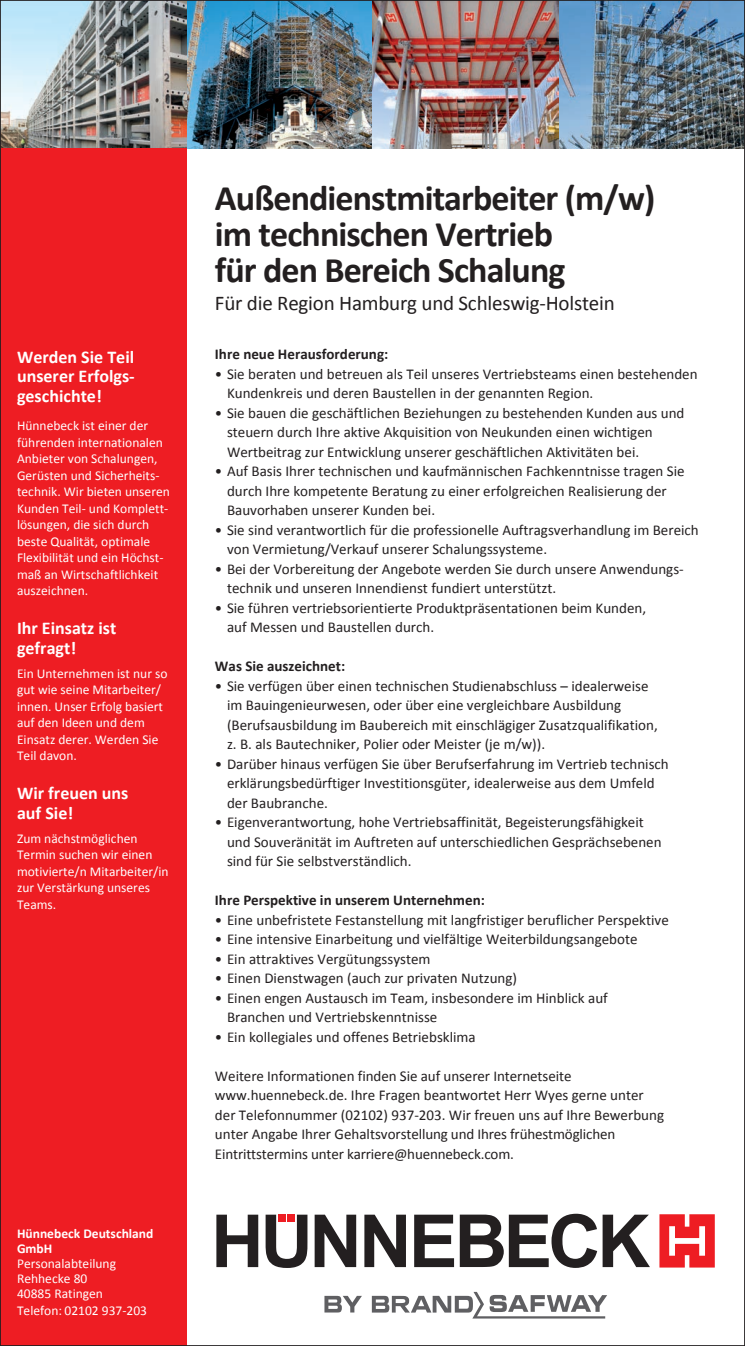
<style>
.page{position:relative;width:745px;height:1346px;background:#fff}
.page>*{position:absolute;margin:0;border:0;box-sizing:border-box;transform-origin:0 0}
.t1{font:700 36px/36px "Calibri";letter-spacing:-.025em;color:#231f20}
.t2{font:21px "Calibri";letter-spacing:-.01em;color:#231f20}
.t3{font:700 18px/19.5px "Calibri";color:#fff}
.t4{font:15px/19.5px "Calibri";color:#231f20}
.t5{font:700 15px "Calibri";color:#231f20}
.t6{font:13.5px/16.5px "Calibri";color:#fff}
.t7{font:700 13.5px/15px "Calibri";color:#fff}
</style>
<div class="page">
<img style="left:186px;top:2px;width:186px;height:147px">
<img style="left:558px;top:2px;width:184px;height:147px">
<img style="left:372px;top:2px;width:186px;height:147px">
<img style="left:2px;top:2px;width:184px;height:147px">
<div style="left:0;top:149px;width:186px;height:1197px;background:#ee1d23"></div>
<svg style="left:216px;top:1215px;width:42px;height:52px"></svg>
<svg style="left:265px;top:1215px;width:42px;height:53px"></svg>
<svg style="left:314px;top:1215px;width:42px;height:52px"></svg>
<svg style="left:364px;top:1215px;width:41px;height:52px"></svg>
<svg style="left:414px;top:1214px;width:182px;height:54px"></svg>
<svg style="left:602px;top:1215px;width:47px;height:52px"></svg>
<svg style="left:659px;top:1214px;width:55px;height:54px"></svg>
<svg style="left:371px;top:1292px;width:235px;height:27px"></svg>
<svg style="left:324px;top:1296px;width:37px;height:16px"></svg>
<p class="t3" style="left:17px;top:347px;width:119px;text-align:justify">Werden Sie Teil unserer Erfolgs&shy;geschichte!</p>
<p class="t6" style="left:17px;top:418px;width:154px">Hünnebeck ist einer der führenden internationalen<br>Anbieter von Schalungen,<br>Gerüsten und Sicherheits&shy;technik. Wir bieten unseren<br>Kunden Teil- und Komplett&shy;lösungen, die sich durch beste Qualität, optimale<br>Flexibilität und ein Höchst&shy;maß an Wirtschaftlichkeit auszeichnen.</p>
<p class="t3" style="left:17px;top:619px;width:101px">Ihr Einsatz ist gefragt!</p>
<p class="t6" style="left:17px;top:665px;width:152px">Ein Unternehmen ist nur so gut wie seine Mitarbeiter/ innen. Unser Erfolg basiert auf den Ideen und dem<br>Einsatz derer. Werden Sie<br>Teil davon.</p>
<p class="t3" style="left:17px;top:784px;width:113px">Wir freuen uns auf Sie!</p>
<p class="t6" style="left:17px;top:830px;width:153px">Zum nächstmöglichen<br>Termin suchen wir einen motivierte/n Mitarbeiter/in zur Verstärkung unseres<br>Teams.</p>
<p class="t7" style="left:17px;top:1226px;width:138px">Hünnebeck Deutschland<br>GmbH</p>
<p class="t6" style="left:17px;top:1256px;width:100px;line-height:15px">Personalabteilung<br>Rehhecke 80<br>40885 Ratingen</p>
<p class="t6" style="left:17px;top:1302px;width:131px">Telefon: 02102 937-203</p>
<h1 class="t1" style="left:215px;top:180px;width:441px">Außendienstmitarbeiter (m/w) im technischen Vertrieb<br>für den Bereich Schalung</h1>
<h2 class="t2" style="left:215px;top:290px;width:401px">Für die Region Hamburg und Schleswig-Holstein</h2>
<p class="t5" style="left:215px;top:345px;width:175px">Ihre neue Herausforderung:</p>
<p class="t4" style="left:227px;top:364px;width:472px;text-indent:-12px">• Sie beraten und betreuen als Teil unseres Vertriebsteams einen bestehenden<br>Kundenkreis und deren Baustellen in der genannten Region.</p>
<p class="t4" style="left:227px;top:403px;width:458px;text-indent:-12px">• Sie bauen die geschäftlichen Beziehungen zu bestehenden Kunden aus und steuern durch Ihre aktive Akquisition von Neukunden einen wichtigen<br>Wertbeitrag zur Entwicklung unserer geschäftlichen Aktivitäten bei.</p>
<p class="t4" style="left:227px;top:462px;width:459px;text-indent:-12px">• Auf Basis Ihrer technischen und kaufmännischen Fachkenntnisse tragen Sie durch Ihre kompetente Beratung zu einer erfolgreichen Realisierung der<br>Bauvorhaben unserer Kunden bei.</p>
<p class="t4" style="left:227px;top:520px;width:473px;text-indent:-12px">• Sie sind verantwortlich für die professionelle Auftragsverhandlung im Bereich von Vermietung/Verkauf unserer Schalungssysteme.</p>
<p class="t4" style="left:227px;top:559px;width:458px;text-indent:-12px">• Bei der Vorbereitung der Angebote werden Sie durch unsere Anwendungs&shy;technik und unseren Innendienst fundiert unterstützt.</p>
<p class="t4" style="left:227px;top:598px;width:420px;text-indent:-12px">• Sie führen vertriebsorientierte Produktpräsentationen beim Kunden, auf Messen und Baustellen durch.</p>
<p class="t5" style="left:215px;top:657px;width:132px">Was Sie auszeichnet:</p>
<p class="t4" style="left:227px;top:676px;width:432px;text-indent:-12px">• Sie verfügen über einen technischen Studienabschluss – idealerweise im Bauingenieurwesen, oder über eine vergleichbare Ausbildung (Berufsausbildung im Baubereich mit einschlägiger Zusatzqualifikation, z. B. als Bautechniker, Polier oder Meister (je m/w)).</p>
<p class="t4" style="left:227px;top:754px;width:443px;text-indent:-12px">• Darüber hinaus verfügen Sie über Berufserfahrung im Vertrieb technisch erklärungsbedürftiger Investitionsgüter, idealerweise aus dem Umfeld der Baubranche.</p>
<p class="t4" style="left:227px;top:813px;width:436px;text-indent:-12px">• Eigenverantwortung, hohe Vertriebsaffinität, Begeisterungsfähigkeit und Souveränität im Auftreten auf unterschiedlichen Gesprächsebenen sind für Sie selbstverständlich.</p>
<p class="t5" style="left:215px;top:891px;width:271px">Ihre Perspektive in unserem Unternehmen:</p>
<p class="t4" style="left:215px;top:910px;width:455px">• Eine unbefristete Festanstellung mit langfristiger beruflicher Perspektive</p>
<p class="t4" style="left:215px;top:930px;width:424px">• Eine intensive Einarbeitung und vielfältige Weiterbildungsangebote</p>
<p class="t4" style="left:215px;top:949px;width:217px">• Ein attraktives Vergütungssystem</p>
<p class="t4" style="left:215px;top:969px;width:303px">• Einen Dienstwagen (auch zur privaten Nutzung)</p>
<p class="t4" style="left:227px;top:988px;width:382px;text-indent:-12px">• Einen engen Austausch im Team, insbesondere im Hinblick auf<br>Branchen und Vertriebskenntnisse</p>
<p class="t4" style="left:215px;top:1027px;width:262px">• Ein kollegiales und offenes Betriebsklima</p>
<p class="t4" style="left:215px;top:1066px;width:450px">Weitere Informationen finden Sie auf unserer Internetseite www.huennebeck.de. Ihre Fragen beantwortet Herr Wyes gerne unter der Telefonnummer (02102) 937-203. Wir freuen uns auf Ihre Bewerbung unter Angabe Ihrer Gehaltsvorstellung und Ihres frühestmöglichen Eintrittstermins unter karriere@huennebeck.com.</p>
</div>
